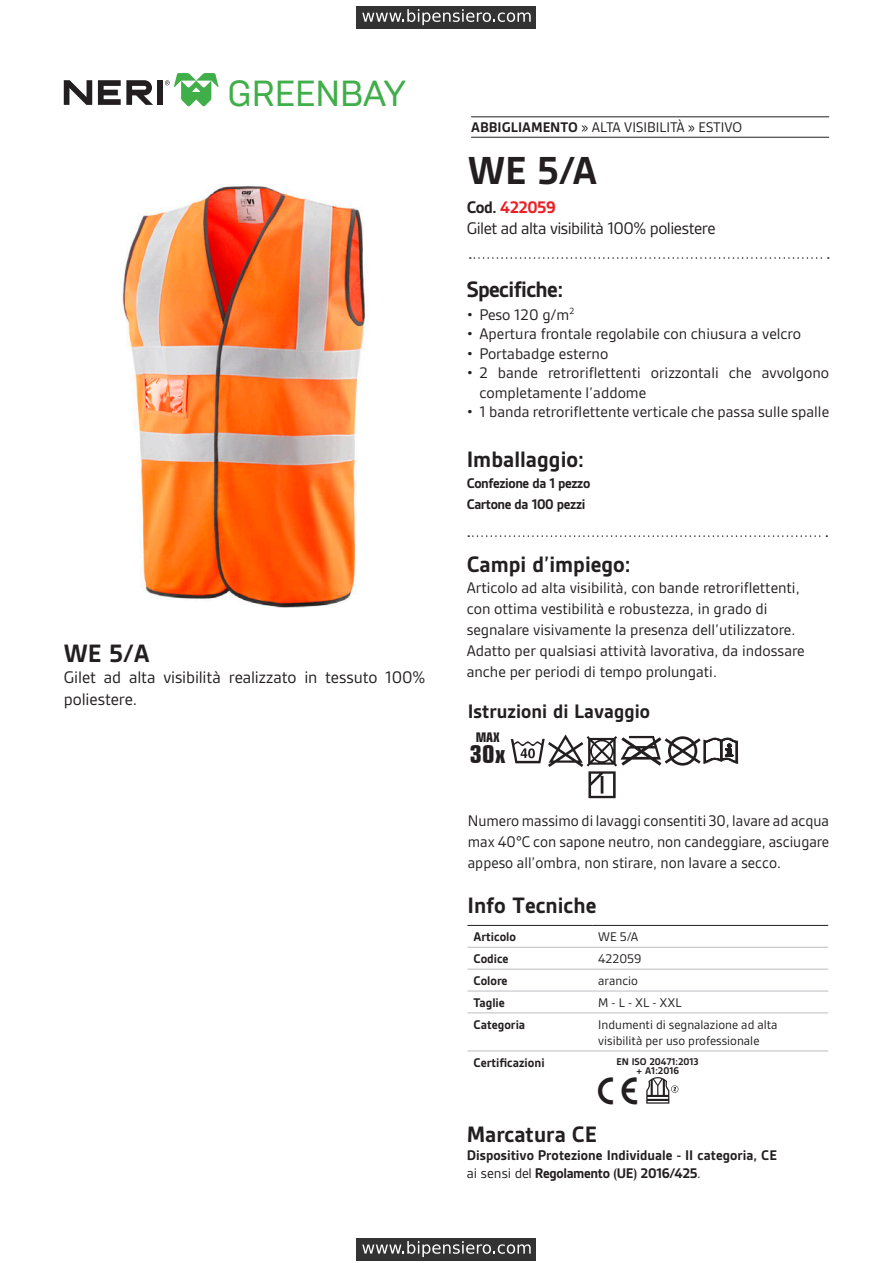
<style>
.page{position:relative;width:893px;height:1263px;background:#fff}
.page>*{position:absolute;margin:0;border:0;box-sizing:border-box;transform-origin:0 0}
.t1{font:700 42px "Gesta";color:#231f20}
.t2{font:36.3px "Brutal Type";letter-spacing:-.02em;color:#40ae49}
.descrizione{font:700 27px "Gesta";color:#231f20}
.Normale{font:27px "Neri Simbols Normal";color:#231f20}
.t3{font:700 condensed 25.05px "Eurostile";color:#231f20}
.descrizione-2{font:700 24px "Gesta";color:#231f20}
.descrizione-3{font:700 24px "Gesta";letter-spacing:-.025em;color:#231f20}
.descrizione-4{font:700 21px "Gesta";color:#231f20}
.t4{font:18px/21.6px "Gesta";letter-spacing:-.015em;color:#231f20}
.t5{font:700 18px "Gesta";letter-spacing:-.025em;color:#ee1d23}
.t6{font:16.5px/21px "Gesta";color:#231f20}
.descrizione-5{font:700 15px "Gesta";letter-spacing:-.015em;color:#231f20}
.t7{font:15px "Gesta";color:#231f20}
.t8{font:13.5px/16.2px "Gesta";color:#231f20}
.t9{font:700 13.5px "Gesta";color:#231f20}
.t10{font:700 condensed 13.35px "Eurostile";color:#231f20}
.t11{font:700 10.5px "Gesta";color:#231f20}
.s1{font-weight:700}
.s2{color:#231f20}
.s3{font-weight:400}
</style>
<div class="page">
<svg style="left:64px;top:80px;width:28px;height:25px"></svg>
<svg style="left:98px;top:80px;width:55px;height:25px"></svg>
<div style="left:157px;top:80px;width:5px;height:25px;background:#231f20"></div>
<svg style="left:165px;top:73px;width:53px;height:33px"></svg>
<img style="left:121px;top:186px;width:245px;height:421px">
<hr style="left:471px;top:137px;width:358px;height:1px;background:#231f20">
<hr style="left:471px;top:116px;width:358px;height:1px;background:#231f20">
<svg style="left:470px;top:257px;width:359px;height:2px"></svg>
<svg style="left:468px;top:535px;width:359px;height:2px"></svg>
<hr style="left:467px;top:925px;width:125px;height:1px;background:#231f20">
<hr style="left:592px;top:925px;width:236px;height:1px;background:#231f20">
<hr style="left:467px;top:947px;width:125px;height:1px;background:#bcbdc0">
<hr style="left:592px;top:947px;width:236px;height:1px;background:#bcbdc0">
<hr style="left:467px;top:969px;width:125px;height:1px;background:#bcbdc0">
<hr style="left:592px;top:969px;width:236px;height:1px;background:#bcbdc0">
<hr style="left:467px;top:991px;width:125px;height:1px;background:#bcbdc0">
<hr style="left:592px;top:991px;width:236px;height:1px;background:#bcbdc0">
<hr style="left:467px;top:1013px;width:125px;height:1px;background:#bcbdc0">
<hr style="left:467px;top:1051px;width:125px;height:1px;background:#bcbdc0">
<hr style="left:592px;top:1013px;width:236px;height:1px;background:#bcbdc0">
<hr style="left:592px;top:1051px;width:236px;height:1px;background:#bcbdc0">
<svg style="left:646px;top:1077px;width:32px;height:27px"></svg>
<svg style="left:511px;top:734px;width:227px;height:64px"></svg>
<div style="left:357px;top:1238px;width:179px;height:22px;background:#333"></div>
<svg style="left:362px;top:1241px;width:169px;height:16px"></svg>
<div style="left:357px;top:6px;width:179px;height:23px;background:#333"></div>
<svg style="left:362px;top:9px;width:169px;height:16px"></svg>
<h2 class="t2" style="left:227px;top:72px;width:180px">GREENBAY</h2>
<p class="descrizione" style="left:64px;top:638px;width:87px">WE 5/A</p>
<p class="t4" style="left:64px;top:667px;width:363px">Gilet ad alta visibilità realizzato in tessuto 100% poliestere.</p>
<p class="t7" style="left:471px;top:120px;width:272px"><span class="s1">ABBIGLIAMENTO</span> » ALTA VISIBILITÀ » ESTIVO</p>
<p class="t1" style="left:468px;top:148px;width:131px">WE 5/A</p>
<p class="t5" style="left:467px;top:197px;width:91px"><span class="s2">Cod.</span> 422059</p>
<p class="t4" style="left:467px;top:218px;width:251px">Gilet ad alta visibilità 100% poliestere</p>
<p class="descrizione-3" style="left:467px;top:276px;width:98px">Specifiche:</p>
<p class="t6" style="left:467px;top:304px;width:109px">• Peso 120 g/m<sup>2</sup></p>
<p class="t6" style="left:467px;top:323px;width:336px">• Apertura frontale regolabile con chiusura a velcro</p>
<p class="t6" style="left:467px;top:343px;width:143px">• Portabadge esterno</p>
<p class="t6" style="left:479px;top:363px;width:351px;line-height:19.5px;text-indent:-13px">• 2 bande retroriflettenti orizzontali che avvolgono completamente l’addome</p>
<p class="t6" style="left:467px;top:401px;width:364px">• 1 banda retroriflettente verticale che passa sulle spalle</p>
<p class="descrizione-2" style="left:467px;top:446px;width:119px">Imballaggio:</p>
<p class="descrizione-5" style="left:467px;top:475px;width:125px">Confezione da 1 pezzo</p>
<p class="descrizione-5" style="left:467px;top:496px;width:120px">Cartone da 100 pezzi</p>
<p class="descrizione-2" style="left:467px;top:551px;width:166px">Campi d’impiego:</p>
<p class="t6" style="left:467px;top:578px;width:334px">Articolo ad alta visibilità, con bande retroriflettenti,</p>
<p class="t6" style="left:467px;top:599px;width:302px">con ottima vestibilità e robustezza, in grado di</p>
<p class="t6" style="left:467px;top:620px;width:330px">segnalare visivamente la presenza dell’utilizzatore.</p>
<p class="t6" style="left:467px;top:641px;width:340px">Adatto per qualsiasi attività lavorativa, da indossare</p>
<p class="t6" style="left:467px;top:662px;width:252px">anche per periodi di tempo prolungati.</p>
<p class="descrizione-4" style="left:468px;top:700px;width:184px">Istruzioni di Lavaggio</p>
<p class="t10" style="left:476px;top:729px;width:26px">MAX</p>
<p class="t3" style="left:470px;top:739px;width:38px">30x</p>
<p class="t6" style="left:468px;top:810px;width:363px;text-align:justify">Numero massimo di lavaggi consentiti 30, lavare ad acqua max 40°C con sapone neutro, non candeggiare, asciugare appeso all’ombra, non stirare, non lavare a secco.</p>
<p class="descrizione-2" style="left:467px;top:892px;width:130px">Info Tecniche</p>
<p class="t9" style="left:473px;top:929px;width:44px">Articolo</p>
<p class="t8" style="left:598px;top:929px;width:42px">WE 5/A</p>
<p class="t9" style="left:473px;top:951px;width:37px">Codice</p>
<p class="t8" style="left:598px;top:951px;width:45px">422059</p>
<p class="t9" style="left:473px;top:973px;width:36px">Colore</p>
<p class="t8" style="left:598px;top:973px;width:41px">arancio</p>
<p class="t9" style="left:473px;top:995px;width:33px">Taglie</p>
<p class="t8" style="left:598px;top:994px;width:85px">M - L - XL - XXL</p>
<p class="t9" style="left:473px;top:1017px;width:53px">Categoria</p>
<p class="t8" style="left:598px;top:1016px;width:181px">Indumenti di segnalazione ad alta visibilità per uso professionale</p>
<p class="t9" style="left:473px;top:1055px;width:73px">Certificazioni</p>
<p class="t11" style="left:617px;top:1055px;width:84px">EN ISO 20471:2013</p>
<p class="t11" style="left:636px;top:1064px;width:44px">+ A1:2016</p>
<p class="Normale" style="left:598px;top:1077px;width:41px">A</p>
<p class="descrizione-2" style="left:467px;top:1121px;width:132px">Marcatura CE</p>
<p class="descrizione-5" style="left:467px;top:1147px;width:312px">Dispositivo Protezione Individuale - II categoria, CE</p>
<p class="descrizione-5" style="left:467px;top:1165px;width:235px"><span class="s3">ai sensi del</span> Regolamento (UE) 2016/425<span class="s3">.</span></p>
</div>
